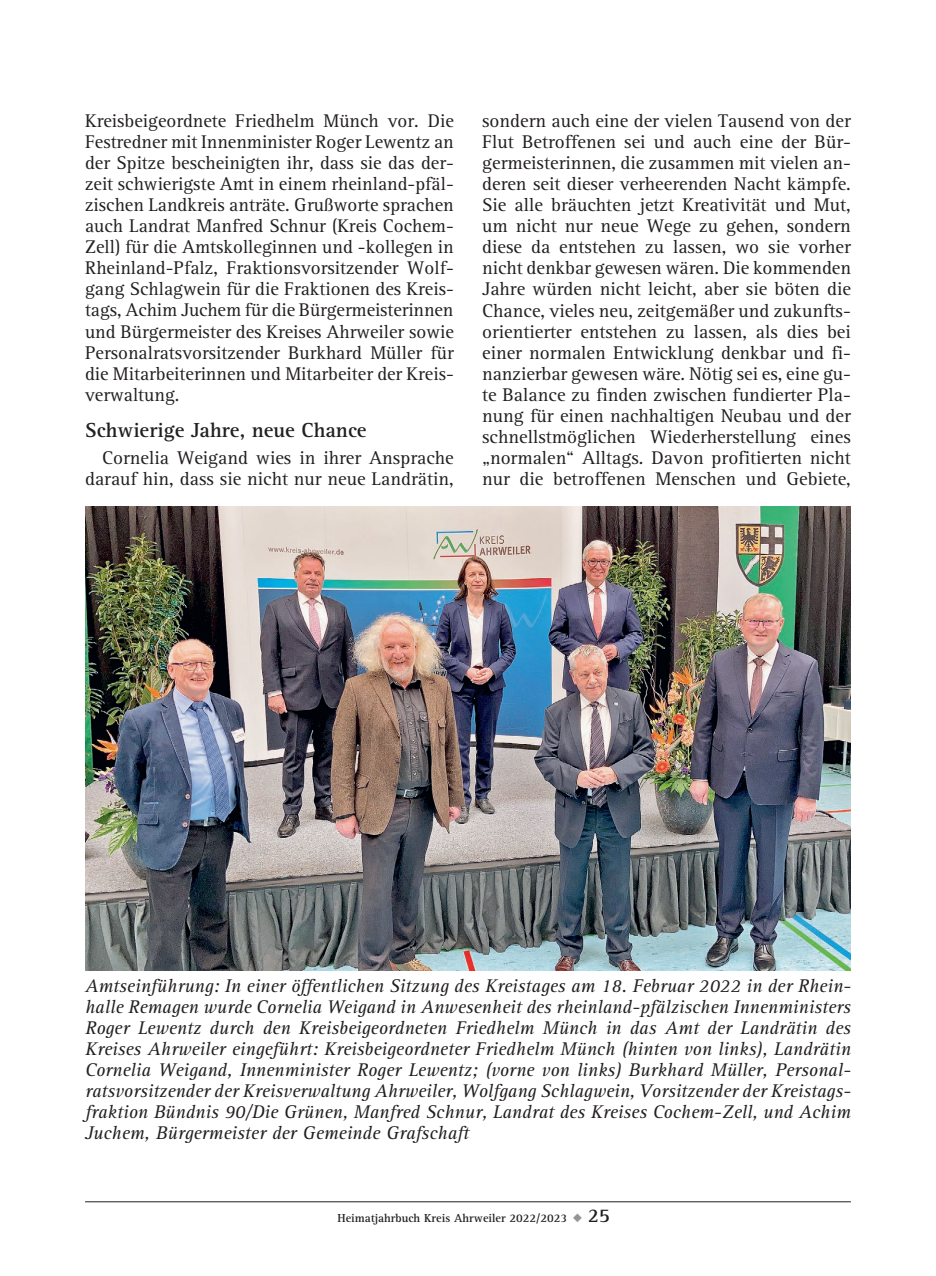
<style>
.page{position:relative;width:936px;height:1276px;background:#fff}
.page>*{position:absolute;margin:0;border:0;box-sizing:border-box;transform-origin:0 0}
.t1{font:700 21px "AT Rotis Serif";color:#231f20}
.t2{font:19px/21px "AT Rotis Serif";color:#231f20;text-align:justify}
.t3{font:italic 19px/21px "AT Rotis Serif";color:#231f20;text-align:justify}
.t4{font:700 12px "AT Rotis Serif";color:#231f20}
.s1{color:#939598}
.s2{font-size:20px}
</style>
<div class="page">
<hr style="left:85px;top:1201px;width:765px;height:1px;background:#231f20">
<img style="left:85px;top:506px;width:765px;height:464px">
<p class="t2" style="left:85px;top:111px;width:370px">Kreisbeigeordnete Friedhelm Münch vor. Die Festredner mit Innenminister Roger Lewentz an der Spitze bescheinigten ihr, dass sie das der&shy;zeit schwierigste Amt in einem rheinland-pfäl&shy;zischen Landkreis anträte. Grußworte sprachen auch Landrat Manfred Schnur (Kreis Cochem-Zell) für die Amtskolleginnen und -kollegen in Rheinland-Pfalz, Fraktionsvorsitzender Wolf&shy;gang Schlagwein für die Fraktionen des Kreis&shy;tags, Achim Juchem für die Bürgermeisterinnen und Bürgermeister des Kreises Ahrweiler sowie Personalratsvorsitzender Burkhard Müller für die Mitarbeiterinnen und Mitarbeiter der Kreis&shy;verwaltung.</p>
<p class="t1" style="left:85px;top:418px;width:283px">Schwierige Jahre, neue Chance</p>
<p class="t2" style="left:85px;top:448px;width:370px;text-align:right">Cornelia Weigand wies in ihrer Ansprache darauf hin, dass sie nicht nur neue Landrätin,</p>
<p class="t2" style="left:482px;top:110px;width:370px">sondern auch eine der vielen Tausend von der Flut Betroffenen sei und auch eine der Bür&shy;germeisterinnen, die zusammen mit vielen an&shy;deren seit dieser verheerenden Nacht kämpfe.<br>Sie alle bräuchten jetzt Kreativität und Mut, um nicht nur neue Wege zu gehen, sondern diese da entstehen zu lassen, wo sie vorher nicht denkbar gewesen wären. Die kommenden Jahre würden nicht leicht, aber sie böten die Chance, vieles neu, zeitgemäßer und zukunfts&shy;orientierter entstehen zu lassen, als dies bei einer normalen Entwicklung denkbar und fi&shy;nanzierbar gewesen wäre. Nötig sei es, eine gu&shy;te Balance zu finden zwischen fundierter Pla&shy;nung für einen nachhaltigen Neubau und der schnellstmöglichen Wiederherstellung eines „normalen“ Alltags. Davon profitierten nicht nur die betroffenen Menschen und Gebiete,</p>
<p class="t3" style="left:85px;top:975px;width:767px">Amtseinführung: In einer öffentlichen Sitzung des Kreistages am 18. Februar 2022 in der Rhein&shy;halle Remagen wurde Cornelia Weigand in Anwesenheit des rheinland-pfälzischen Innenministers Roger Lewentz durch den Kreisbeigeordneten Friedhelm Münch in das Amt der Landrätin des Kreises Ahrweiler eingeführt: Kreisbeigeordneter Friedhelm Münch (hinten von links), Landrätin Cornelia Weigand, Innenminister Roger Lewentz; (vorne von links) Burkhard Müller, Personal&shy;ratsvorsitzender der Kreisverwaltung Ahrweiler, Wolfgang Schlagwein, Vorsitzender der Kreistags&shy;fraktion Bündnis 90/Die Grünen, Manfred Schnur, Landrat des Kreises Cochem-Zell, und Achim Juchem, Bürgermeister der Gemeinde Grafschaft</p>
<p class="t4" style="left:337px;top:1210px;width:274px">Heimatjahrbuch Kreis Ahrweiler 2022/2023 <span class="s1">◆</span> <span class="s2">25</span></p>
</div>
